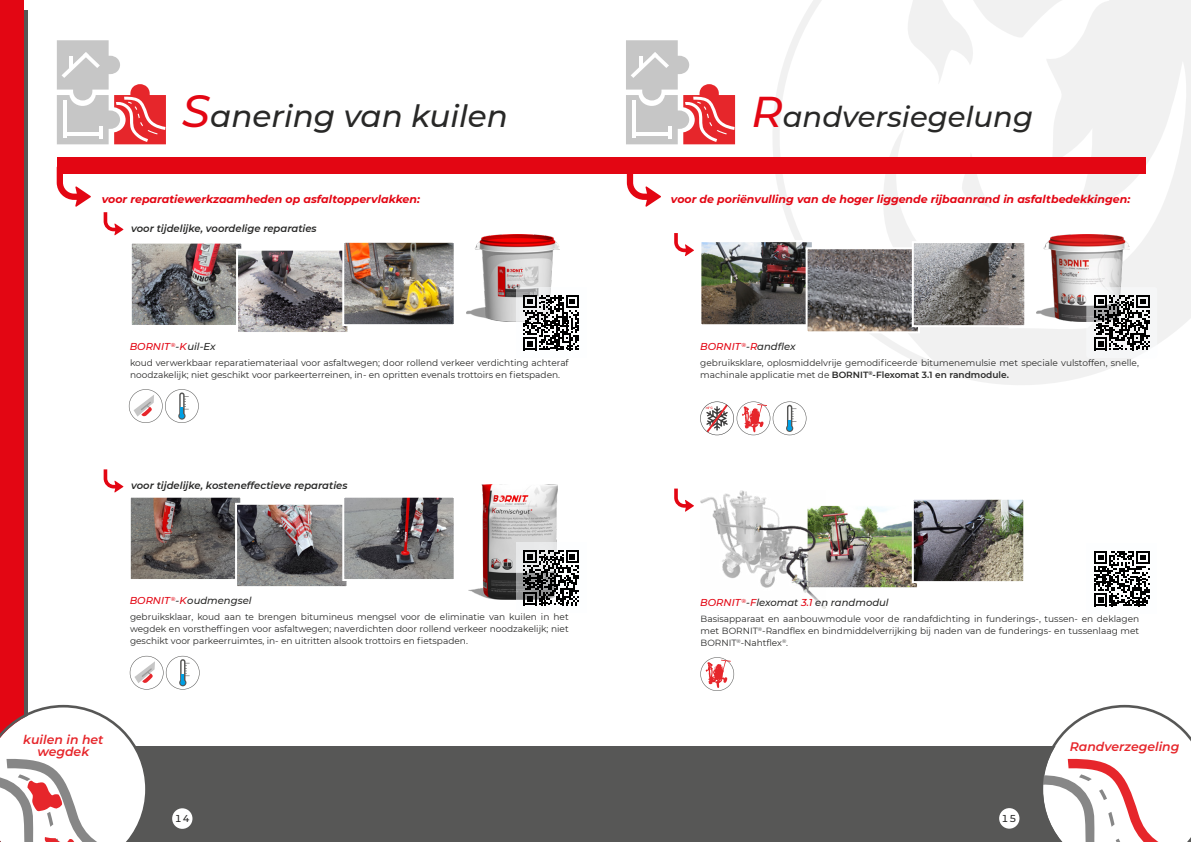
<style>
.page{position:relative;width:1191px;height:842px;background:#fff}
.page>*{position:absolute;margin:0;border:0;box-sizing:border-box;transform-origin:0 0}
.t1{font:italic 500 31px "Montserrat";color:#282827}
.t2{font:italic 500 29px "Montserrat";color:#282827}
.t3{font:italic 600 12.4px/12.9px "Montserrat";color:#e6262b;text-align:center}
.t4{font:italic 700 11px "Montserrat";color:#e30613}
.t5{font:italic 600 10px "Montserrat";color:#282827}
.t6{font:italic 500 10px "Montserrat";color:#282827}
.t7{font:italic 500 10px "Montserrat";color:#e30613}
.t8{font:500 10px "Montserrat";color:#282827}
.t9{font:9px/12px "Montserrat";color:#282827}
.s1{font-size:45px;color:#e30613}
.s2{color:#282827}
.s3{color:#e30613}
.s4{font-size:43px;color:#e30613}
.s5{font-weight:600}
</style>
<div class="page">
<svg style="left:773px;top:0;width:418px;height:385px"></svg>
<div style="left:595px;top:746px;width:596px;height:96px;background:#575756"></div>
<div style="left:999px;top:808px;width:20px;height:21px;background:#fff;border-radius:50%"></div>
<div style="left:23px;top:746px;width:572px;height:96px;background:#575756"></div>
<div style="left:57px;top:157px;width:1088px;height:17px;background:#e30613"></div>
<div style="left:0;top:10px;width:28px;height:832px;background:#575756"></div>
<div style="left:0;top:0;width:24px;height:842px;background:#e30613"></div>
<div style="left:172px;top:808px;width:20px;height:21px;background:#fff;border-radius:50%"></div>
<svg style="left:57px;top:40px;width:109px;height:104px"></svg>
<img style="left:133px;top:245px;width:107px;height:79px">
<div style="left:130px;top:242px;width:113px;height:85px;border:2px solid #fff"></div>
<img style="left:239px;top:252px;width:107px;height:79px">
<div style="left:236px;top:249px;width:113px;height:85px;border:2px solid #fff"></div>
<img style="left:345px;top:244px;width:108px;height:79px">
<div style="left:342px;top:241px;width:114px;height:85px;border:2px solid #fff"></div>
<img style="left:132px;top:499px;width:107px;height:79px">
<div style="left:129px;top:496px;width:113px;height:85px;border:2px solid #fff"></div>
<img style="left:238px;top:506px;width:107px;height:79px">
<div style="left:235px;top:503px;width:113px;height:85px;border:2px solid #fff"></div>
<img style="left:345px;top:499px;width:108px;height:79px">
<div style="left:342px;top:496px;width:114px;height:85px;border:2px solid #fff"></div>
<svg style="left:104px;top:469px;width:19px;height:23px"></svg>
<img style="left:466px;top:235px;width:93px;height:86px">
<img style="left:468px;top:485px;width:89px;height:115px">
<svg style="left:104px;top:212px;width:19px;height:23px"></svg>
<svg style="left:130px;top:656px;width:70px;height:34px"></svg>
<svg style="left:57px;top:174px;width:34px;height:33px"></svg>
<svg style="left:627px;top:174px;width:34px;height:33px"></svg>
<img style="left:1036px;top:235px;width:93px;height:86px">
<svg style="left:674px;top:233px;width:20px;height:23px"></svg>
<svg style="left:674px;top:489px;width:20px;height:23px"></svg>
<svg style="left:626px;top:40px;width:109px;height:104px"></svg>
<svg style="left:638px;top:56px;width:4px;height:12px"></svg>
<img style="left:702px;top:243px;width:109px;height:80px">
<div style="left:699px;top:240px;width:115px;height:86px;border:2px solid #fff"></div>
<img style="left:808px;top:250px;width:109px;height:80px">
<div style="left:805px;top:247px;width:115px;height:86px;border:2px solid #fff"></div>
<img style="left:914px;top:244px;width:109px;height:80px">
<div style="left:911px;top:241px;width:115px;height:86px;border:2px solid #fff"></div>
<img style="left:825px;top:507px;width:91px;height:79px">
<div style="left:805px;top:504px;width:114px;height:85px;border:2px solid #fff"></div>
<img style="left:914px;top:501px;width:108px;height:79px">
<div style="left:911px;top:498px;width:114px;height:85px;border:2px solid #fff"></div>
<img style="left:701px;top:490px;width:124px;height:97px">
<svg style="left:700px;top:657px;width:34px;height:34px"></svg>
<svg style="left:1043px;top:705px;width:148px;height:137px"></svg>
<svg style="left:0;top:705px;width:146px;height:137px"></svg>
<div style="left:689px;top:587px;width:211px;height:30px;background:#fff"></div>
<svg style="left:129px;top:389px;width:70px;height:34px"></svg>
<svg style="left:700px;top:401px;width:106px;height:34px"></svg>
<svg style="left:516px;top:287px;width:55px;height:64px"></svg>
<svg style="left:523px;top:295px;width:56px;height:55px"></svg>
<svg style="left:516px;top:542px;width:61px;height:64px"></svg>
<svg style="left:523px;top:550px;width:56px;height:55px"></svg>
<svg style="left:1086px;top:287px;width:71px;height:71px;fill:#f5f6f7"></svg>
<svg style="left:1094px;top:295px;width:55px;height:55px"></svg>
<div style="left:1086px;top:543px;width:71px;height:71px;background:#fbfdff"></div>
<svg style="left:1094px;top:551px;width:55px;height:55px"></svg>
<h1 class="t1" style="left:182px;top:94px;width:327px"><span class="s1">S</span>anering van kuilen</h1>
<p class="t4" style="left:102px;top:192px;width:320px">voor reparatiewerkzaamheden op asfaltoppervlakken:</p>
<p class="t5" style="left:131px;top:222px;width:187px">voor tijdelijke, voordelige reparaties</p>
<p class="t7" style="left:130px;top:339px;width:87px">BORNIT <sup>®</sup><span class="s2">-</span>K<span class="s2">uil-Ex</span></p>
<p class="t9" style="left:130px;top:356px;width:440px">koud verwerkbaar reparatiemateriaal voor asfaltwegen; door rollend verkeer verdichting achteraf noodzakelijk; niet geschikt voor parkeerterreinen, in- en opritten evenals trottoirs en fietspaden.</p>
<p class="t5" style="left:131px;top:479px;width:218px">voor tijdelijke, kosteneffectieve reparaties</p>
<p class="t6" style="left:130px;top:594px;width:123px"><span class="s3">BORNIT</span> <sup>®</sup>-<span class="s3">K</span>oudmengsel</p>
<p class="t9" style="left:130px;top:611px;width:440px;text-align:justify">gebruiksklaar, koud aan te brengen bitumineus mengsel voor de eliminatie van kuilen in het wegdek en vorstheffingen voor asfaltwegen; naverdichten door rollend verkeer noodzakelijk; niet geschikt voor parkeerruimtes, in- en uitritten alsook trottoirs en fietspaden.</p>
<h3 class="t3" style="left:23px;top:733px;width:82px">kuilen in het wegdek</h3>
<h2 class="t2" style="left:751px;top:96px;width:283px"><span class="s4">R</span>andversiegelung</h2>
<p class="t4" style="left:671px;top:192px;width:461px">voor de poriënvulling van de hoger liggende rijbaanrand in asfaltbedekkingen:</p>
<p class="t6" style="left:700px;top:339px;width:97px"><span class="s3">BORNIT</span> <sup>®</sup>-<span class="s3">R</span>andflex</p>
<p class="t9" style="left:700px;top:356px;width:440px">gebruiksklare, oplosmiddelvrije gemodificeerde bitumenemulsie met speciale vulstoffen, snelle, machinale applicatie met de <span class="s5">BORNIT</span><sup>®</sup><span class="s5">-Flexomat 3.1 en randmodule.</span></p>
<p class="t6" style="left:700px;top:595px;width:190px"><span class="s3">BORNIT</span> <sup>®</sup>-<span class="s3">F</span>lexomat <span class="s3">3.1</span> en randmodul</p>
<p class="t9" style="left:700px;top:612px;width:440px;text-align:justify">Basisapparaat en aanbouwmodule voor de randafdichting in funderings-, tussen- en deklagen met BORNIT<sup>®</sup>-Randflex en bindmiddelverrijking bij naden van de funderings- en tussenlaag met BORNIT<sup>®</sup>-Nahtflex<sup>®</sup>.</p>
<h3 class="t3" style="left:1069px;top:741px;width:111px">Randverzegeling</h3>
<p class="t8" style="left:175px;top:811px;width:16px">14</p>
<p class="t8" style="left:1001px;top:811px;width:16px">15</p>
</div>
